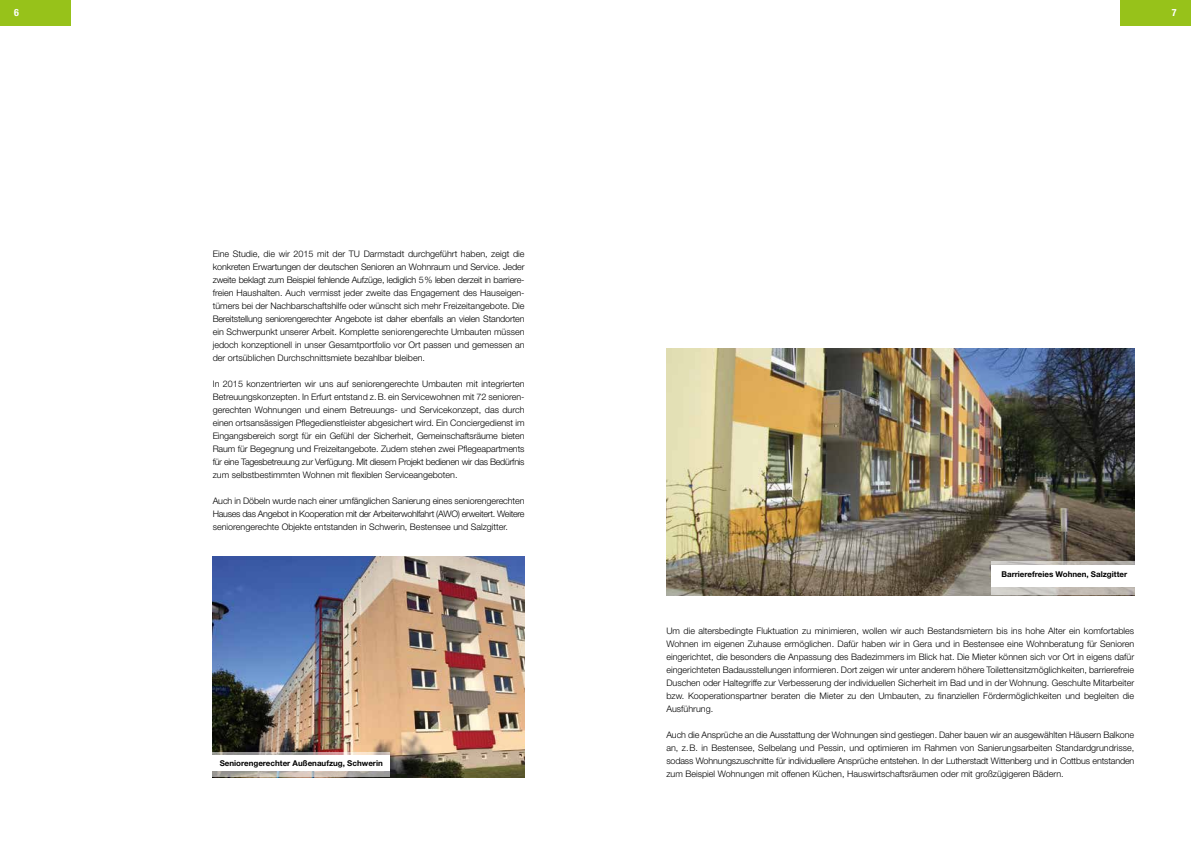
<style>
.page{position:relative;width:1191px;height:842px;background:#fff}
.page>*{position:absolute;margin:0;border:0;box-sizing:border-box;transform-origin:0 0}
.t1{font:700 condensed 10px "Helvetica Neue LT";color:#fff}
.t2{font:300 9px/13px "Helvetica Neue LT";color:#000;text-align:justify}
.t3{font:700 8px "Helvetica Neue LT";color:#000}
</style>
<div class="page">
<img style="left:213px;top:556px;width:311px;height:221px">
<img style="left:666px;top:348px;width:468px;height:247px">
<svg style="left:213px;top:752px;width:177px;height:25px"></svg>
<div style="left:213px;top:755px;width:177px;height:16px;background:#fff"></div>
<svg style="left:991px;top:561px;width:143px;height:34px"></svg>
<div style="left:991px;top:565px;width:143px;height:22px;background:#fff"></div>
<div style="left:0;top:0;width:71px;height:26px;background:#97c21a"></div>
<div style="left:1120px;top:0;width:71px;height:26px;background:#97c21a"></div>
<p class="t1" style="left:14px;top:7px;width:6px">6</p>
<p class="t1" style="left:1171px;top:7px;width:6px">7</p>
<p class="t2" style="left:213px;top:247px;width:313px">Eine Studie, die wir 2015 mit der TU Darmstadt durchgeführt haben, zeigt die konkreten Erwartungen der deutschen Senioren an Wohnraum und Service. Jeder zweite beklagt zum Beispiel fehlende Aufzüge, lediglich 5% leben derzeit in barriere&shy;freien Haushalten. Auch vermisst jeder zweite das Engagement des Hauseigen&shy;tümers bei der Nachbarschaftshilfe oder wünscht sich mehr Freizeitangebote. Die Bereitstellung seniorengerechter Angebote ist daher ebenfalls an vielen Standorten ein Schwerpunkt unserer Arbeit. Komplette seniorengerechte Umbauten müssen jedoch konzeptionell in unser Gesamtportfolio vor Ort passen und gemessen an der ortsüblichen Durchschnittsmiete bezahlbar bleiben.</p>
<p class="t2" style="left:213px;top:377px;width:313px">In 2015 konzentrierten wir uns auf seniorengerechte Umbauten mit integrierten Betreuungskonzepten. In Erfurt entstand z.B. ein Servicewohnen mit 72 senioren&shy;gerechten Wohnungen und einem Betreuungs- und Servicekonzept, das durch einen ortsansässigen Pflegedienstleister abgesichert wird. Ein Conciergedienst im Eingangsbereich sorgt für ein Gefühl der Sicherheit, Gemeinschaftsräume bieten Raum für Begegnung und Freizeitangebote. Zudem stehen zwei Pflegeapartments für eine Tagesbetreuung zur Verfügung. Mit diesem Projekt bedienen wir das Bedürfnis zum selbstbestimmten Wohnen mit flexiblen Serviceangeboten.</p>
<p class="t2" style="left:213px;top:494px;width:313px">Auch in Döbeln wurde nach einer umfänglichen Sanierung eines seniorengerechten Hauses das Angebot in Kooperation mit der Arbeiterwohlfahrt (AWO) erweitert. Weitere seniorengerechte Objekte entstanden in Schwerin, Bestensee und Salzgitter.</p>
<p class="t3" style="left:220px;top:758px;width:165px">Seniorengerechter Außenaufzug, Schwerin</p>
<p class="t3" style="left:1001px;top:570px;width:127px">Barrierefreies Wohnen, Salzgitter</p>
<p class="t2" style="left:666px;top:624px;width:469px">Um die altersbedingte Fluktuation zu minimieren, wollen wir auch Bestandsmietern bis ins hohe Alter ein komfortables Wohnen im eigenen Zuhause ermöglichen. Dafür haben wir in Gera und in Bestensee eine Wohnberatung für Senioren eingerichtet, die besonders die Anpassung des Badezimmers im Blick hat. Die Mieter können sich vor Ort in eigens dafür eingerichteten Badausstellungen informieren. Dort zeigen wir unter anderem höhere Toilettensitzmöglichkeiten, barrierefreie Duschen oder Haltegriffe zur Verbesserung der individuellen Sicherheit im Bad und in der Wohnung. Geschulte Mitarbeiter bzw. Kooperationspartner beraten die Mieter zu den Umbauten, zu finanziellen Fördermöglichkeiten und begleiten die Ausführung.</p>
<p class="t2" style="left:666px;top:728px;width:469px">Auch die Ansprüche an die Ausstattung der Wohnungen sind gestiegen. Daher bauen wir an ausgewählten Häusern Balkone an, z.B. in Bestensee, Selbelang und Pessin, und optimieren im Rahmen von Sanierungsarbeiten Standardgrundrisse, sodass Wohnungszuschnitte für individuellere Ansprüche entstehen. In der Lutherstadt Wittenberg und in Cottbus entstanden zum Beispiel Wohnungen mit offenen Küchen, Hauswirtschaftsräumen oder mit großzügigeren Bädern.</p>
</div>
